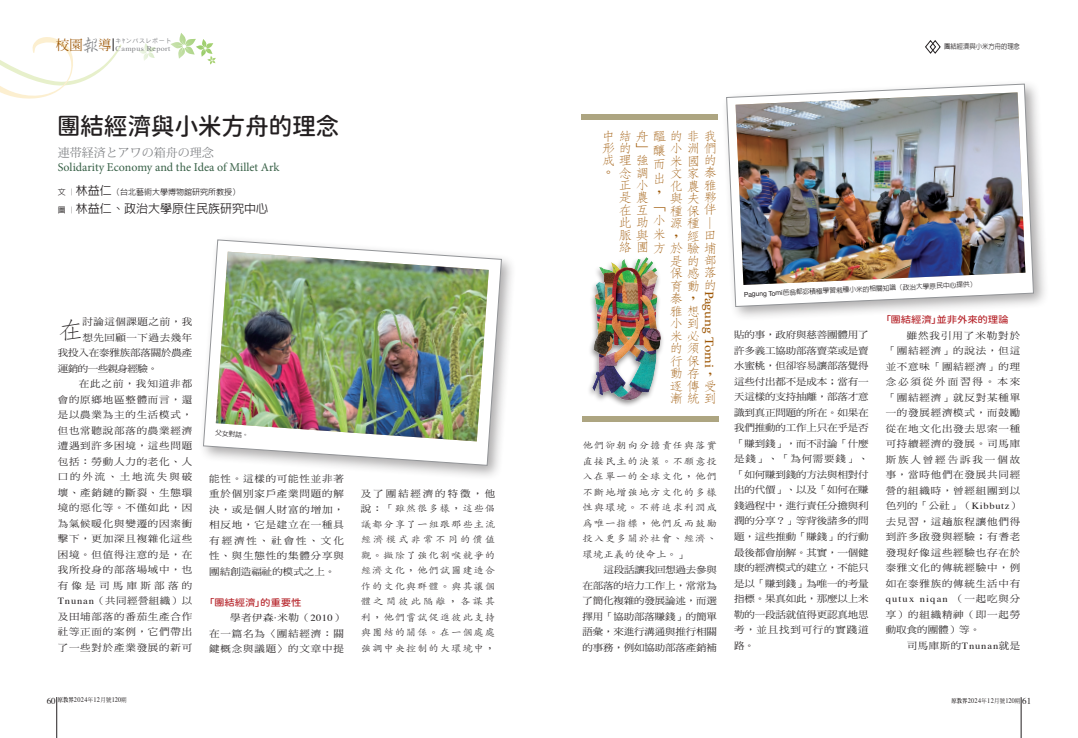
<style>
.page{position:relative;width:1078px;height:738px;background:#fff}
.page>*{position:absolute;margin:0;border:0;box-sizing:border-box;transform-origin:0 0}
.t1{font:24px "Gen Sen Rounded TW M";letter-spacing:-.02em;color:#231f20}
.t2{font:300 23.4px "AR Fang Song B5";color:#231f20;scale:1.11 1}
.t3{font:300 12.6px/12.5px "AR Fang Song B5 HK";color:#9e5807;scale:1.11 1}
.t4{font:12.6px "Athelas";color:#9e5807;scale:1.11 1}
.t5{font:12px "Minion Pro";color:#365f45}
.t6{font:500 12px "AR Hei B5";color:#231f20}
.t7{font:12px "Koz Min Pro";color:#808285}
.t8{font:9.4px/15.5px "DF Ming Std W5";letter-spacing:.075em;color:#231f20;text-align:justify;scale:1.11 1}
.t9{font:300 9.4px/15.5px "AR Kai B5";letter-spacing:.075em;color:#231f20;text-align:justify;scale:1.11 1}
.t10{font:9.4px "Gen Sen Rounded TW M";letter-spacing:-.025em;color:#b7282e;scale:1.11 1}
.t11{font:9.4px "DF Ming Std W5";letter-spacing:.18em;color:#231f20;scale:1.11 1}
.t12{font:9.4px "DF Ming Std W5";letter-spacing:.05em;color:#231f20;scale:1.11 1}
.t13{font:9.4px "Times";letter-spacing:.11em;color:#231f20;scale:1.11 1}
.t14{font:9.4px "DF Ming Std W5";letter-spacing:-.015em;color:#231f20;scale:1.11 1}
.t15{font:9.4px "DF Ming Std W5";letter-spacing:-.05em;color:#231f20;scale:1.11 1}
.t16{font:9.4px "DF Ming Std W5";letter-spacing:.31em;color:#231f20;scale:1.11 1}
.t17{font:500 8px "AR Hei B5";color:#231f20}
.t18{font:7.2px "Times";letter-spacing:.05em;color:#808285;scale:1.11 1}
.t19{font:7px "Times";letter-spacing:.05em;color:#231f20;scale:.9 1}
.t20{font:500 7px "AR Hei B5";color:#231f20;scale:.9 1}
.t21{font:500 6.7px "AR Hei B5";color:#231f20}
.t22{font:6px "Heisei Kaku Go Std W3";letter-spacing:.1em;color:#808285}
.s1{font-family:"AR Xing Shu B5";font-weight:500;font-size:18.5px}
.s2{font-size:12px}
.s3{font-size:8px}
.s4{font-family:"Times"}
.s5{font-family:"DF Ming Std W5";font-weight:400}
.s6{font-family:"Helvetica Neue";font-weight:400}
.s7{font-family:"DF Ming Std W5"}
.s8{font-size:9px}
.s9{font-family:"AR Ming B5";font-weight:800;font-size:6px}
.s10{font-family:"DF Ming Std W5";font-size:6px}
</style>
<div class="page">
<svg style="left:170px;top:33px;width:46px;height:32px"></svg>
<svg style="left:139px;top:43px;width:16px;height:18px"></svg>
<hr style="left:57px;top:696px;width:1px;height:41px;background:#231f20">
<hr style="left:1020px;top:696px;width:1px;height:41px;background:#231f20">
<svg style="left:0;top:37px;width:122px;height:62px"></svg>
<svg style="left:925px;top:40px;width:16px;height:14px"></svg>
<div style="left:581px;top:114px;width:136px;height:5px;background:#ada581"></div>
<div style="left:582px;top:415px;width:136px;height:6px;background:#ada581"></div>
<div style="left:198px;top:235px;width:319px;height:245px;background:#231f20;opacity:.38"></div>
<svg style="left:203px;top:239px;width:298px;height:226px"></svg>
<img style="left:216px;top:251px;width:272px;height:190px">
<div style="left:721px;top:79px;width:327px;height:243px;background:#231f20;opacity:.38"></div>
<svg style="left:726px;top:84px;width:307px;height:222px"></svg>
<img style="left:735px;top:92px;width:290px;height:193px">
<div style="left:586px;top:255px;width:78px;height:152px;background:#231f20;opacity:.53"></div>
<img style="left:586px;top:255px;width:78px;height:148px">
<p class="t18" style="left:56px;top:42px;width:105px"><sup>校園</sup><span class="s1">報</span><sup>導</sup> Campus Report</p>
<p class="t22" style="left:116px;top:37px;width:57px">キﾔンパスレポート</p>
<h1 class="t1" style="left:57px;top:113px;width:284px">團結經濟與小米方舟的理念</h1>
<p class="t7" style="left:58px;top:144px;width:158px">連帯経済とアワの箱舟の理念</p>
<p class="t5" style="left:58px;top:159px;width:223px">Solidarity Economy and the Idea of Millet Ark</p>
<p class="t17" style="left:58px;top:188px;width:184px">文 ︱<span class="s2">林益仁</span>（台北藝術大學博物館研究所教授）</p>
<p class="t6" style="left:58px;top:202px;width:212px"><span class="s3">圖 ︱</span>林益仁、政治大學原住民族研究中心</p>
<h2 class="t2" style="left:58px;top:318px;width:25px">在</h2>
<p class="t12" style="left:82px;top:316px;width:100px">討論這個課題之前，我</p>
<p class="t12" style="left:82px;top:332px;width:100px">想先回顧一下過去幾年</p>
<p class="t14" style="left:58px;top:347px;width:123px">我投入在泰雅族部落關於農產</p>
<p class="t15" style="left:58px;top:363px;width:92px">運銷的一些親身經驗。</p>
<p class="t8" style="left:79px;top:375px;width:104px">在此之前，我知道非都</p>
<p class="t8" style="left:58px;top:391px;width:123px">會的原鄉地區整體而言，還</p>
<p class="t8" style="left:58px;top:406px;width:123px">是以農業為主的生活模式，</p>
<p class="t8" style="left:58px;top:422px;width:123px">但也常聽說部落的農業經濟</p>
<p class="t8" style="left:58px;top:437px;width:123px">遭遇到許多困境，這些問題</p>
<p class="t8" style="left:58px;top:453px;width:123px">包括：勞動人力的老化、人</p>
<p class="t11" style="left:58px;top:471px;width:123px">口的外流、土地流失與破</p>
<p class="t8" style="left:58px;top:484px;width:123px">壞、產銷鏈的斷裂、生態環</p>
<p class="t8" style="left:58px;top:499px;width:123px">境的惡化等。不僅如此，因</p>
<p class="t8" style="left:58px;top:515px;width:123px">為氣候暖化與變遷的因素衝</p>
<p class="t8" style="left:58px;top:530px;width:123px">擊下，更加深且複雜化這些</p>
<p class="t8" style="left:58px;top:546px;width:123px">困境。但值得注意的是，在</p>
<p class="t8" style="left:58px;top:561px;width:123px">我所投身的部落場域中，也</p>
<p class="t16" style="left:58px;top:580px;width:123px">有像是司馬庫斯部落的</p>
<p class="t8" style="left:58px;top:592px;width:123px"><span class="s4">Tnunan</span>（共同經營組織）以</p>
<p class="t8" style="left:58px;top:608px;width:123px">及田埔部落的番茄生產合作</p>
<p class="t8" style="left:58px;top:623px;width:123px">社等正面的案例，它們帶出</p>
<p class="t8" style="left:58px;top:639px;width:123px">了一些對於產業發展的新可</p>
<p class="t21" style="left:215px;top:429px;width:35px;rotate:4deg">父女對話。</p>
<p class="t8" style="left:209px;top:470px;width:123px">能性。這樣的可能性並非著重於個別家戶產業問題的解決，或是個人財富的增加，相反地，它是建立在一種具有經濟性、社會性、文化性、與生態性的集體分享與團結創造福祉的模式之上。</p>
<p class="t10" style="left:209px;top:596px;width:85px">「團結經濟」的重要性</p>
<p class="t8" style="left:209px;top:609px;width:123px;text-indent:21px">學者伊森<span class="s4">·</span>米勒（<span class="s4">2010</span>）在一篇名為〈團結經濟：關鍵概念與議題〉的文章中提</p>
<p class="t11" style="left:361px;top:487px;width:123px">及了團結經濟的特徵，他</p>
<p class="t9" style="left:361px;top:500px;width:123px"><span class="s5">說：「</span>雖然很多樣，這些倡議都分享了一組跟那些主流經濟模式非常不同的價值觀。撇除了強化割喉競爭的經濟文化，他們試圖建造合作的文化與群體。與其讓個體之間彼此隔離，各謀其利，他們嘗試促進彼此支持與團結的關係。在一個處處強調中央控制的大環境中，</p>
<p class="t20" style="left:944px;top:43px;width:85px">團結經濟與小米方舟的理念</p>
<h3 class="t3" style="left:669px;top:129px;width:44px;text-align:justify;text-indent:-51px">結舟醞的非我小洲們米國的文家泰化農雅與夫夥種保伴</h3>
<h3 class="t3" style="left:716px;top:215px;width:14px;rotate:90deg">—</h3>
<h3 class="t3" style="left:618px;top:229px;width:89px;text-align:right">經田<br>絡團方於驗埔是的部<br>保感落<br>育動的</h3>
<h3 class="t4" style="left:719px;top:290px;width:71px;rotate:90deg">Pagung Tomi</h3>
<h3 class="t3" style="left:669px;top:367px;width:43px">動存，逐傳受漸統到</h3>
<h3 class="t3" style="left:601px;top:129px;width:43px">中<br>形的」成理強。</h3>
<h3 class="t3" style="left:652px;top:143px;width:13px;line-height:14.1px">釀而出，「小</h3>
<h3 class="t3" style="left:618px;top:166px;width:55px">念調<br>正小<br>是農<br>在互<br>此助<br>脈與米，</h3>
<h3 class="t3" style="left:669px;top:217px;width:28px">源種</h3>
<h3 class="t3" style="left:669px;top:292px;width:28px">泰，雅想小到米必的須行保</h3>
<p class="t9" style="left:582px;top:437px;width:123px">他們卻朝向分擔責任與落實直接民主的決策。不願意投入在單一的全球文化，他們不斷地增強地方文化的多樣性與環境。不將追求利潤成為唯一指標，他們反而鼓勵投入更多關於社會、經濟、環境正義的使命上。<span class="s5">」</span></p>
<p class="t8" style="left:582px;top:561px;width:123px;text-indent:21px">這段話讓我回想過去參與在部落的培力工作上，常常為了簡化複雜的發展論述，而選擇用「協助部落賺錢」的簡單語彙，來進行溝通與推行相關的事務，例如協助部落產銷補</p>
<p class="t21" style="left:743px;top:289px;width:234px;rotate:-2deg"><span class="s6">Pagung Tomi</span>芭翁都宓積極學習栽種小米的相關知識（政治大學原民中心提供）</p>
<p class="t8" style="left:734px;top:327px;width:123px">貼的事，政府與慈善團體用了許多義工協助部落賣菜或是賣水蜜桃，但卻容易讓部落覺得這些付出都不是成本；當有一天這樣的支持抽離，部落才意識到真正問題的所在。如果在我們推動的工作上只在乎是否「賺到錢」，而不討論「什麼是錢」、「為何需要錢」、「如何賺到錢的方法與相對付出的代價」、以及「如何在賺錢過程中，進行責任分擔與利潤的分享？」等背後諸多的問題，這些推動「賺錢」的行動最後都會崩解。其實，一個健康的經濟模式的建立，不能只是以「賺到錢」為唯一的考量指標。果真如此，那麼以上米勒的一段話就值得更認真地思考，並且找到可行的實踐道路。</p>
<p class="t10" style="left:885px;top:314px;width:112px">「團結經濟」並非外來的理論</p>
<p class="t8" style="left:885px;top:327px;width:123px;text-indent:21px">雖然我引用了米勒對於「團結經濟」的說法，但這並不意味「團結經濟」的理念必須從外面習得。本來「團結經濟」就反對某種單一的發展經濟模式，而鼓勵從在地文化出發去思索一種可持續經濟的發展。司馬庫斯族人曾經告訴我一個故事，當時他們在發展共同經營的組織時，曾經組團到以色列的「公社」（<span class="s4">Kibbutz</span>）去見習，這趟旅程讓他們得到許多啟發與經驗；有耆老發現好像這些經驗也存在於泰雅文化的傳統經驗中，例如在泰雅族的傳統生活中有</p>
<p class="t13" style="left:885px;top:590px;width:123px">qutux niqan <span class="s7">（一起吃與分</span></p>
<p class="t8" style="left:885px;top:606px;width:123px">享）的組織精神（即一起勞動取食的團體）等。</p>
<p class="t8" style="left:906px;top:637px;width:104px">司馬庫斯的<span class="s4">Tnunan</span>就是</p>
<p class="t19" style="left:47px;top:693px;width:90px"><span class="s8">60</span> <span class="s9">原教界</span>2024<span class="s10">年</span>12<span class="s10">月號</span>120<span class="s10">期</span></p>
<p class="t19" style="left:951px;top:693px;width:90px"><span class="s9">原教界</span>2024<span class="s10">年</span>12<span class="s10">月號</span>120<span class="s10">期</span> <span class="s8">61</span></p>
</div>
